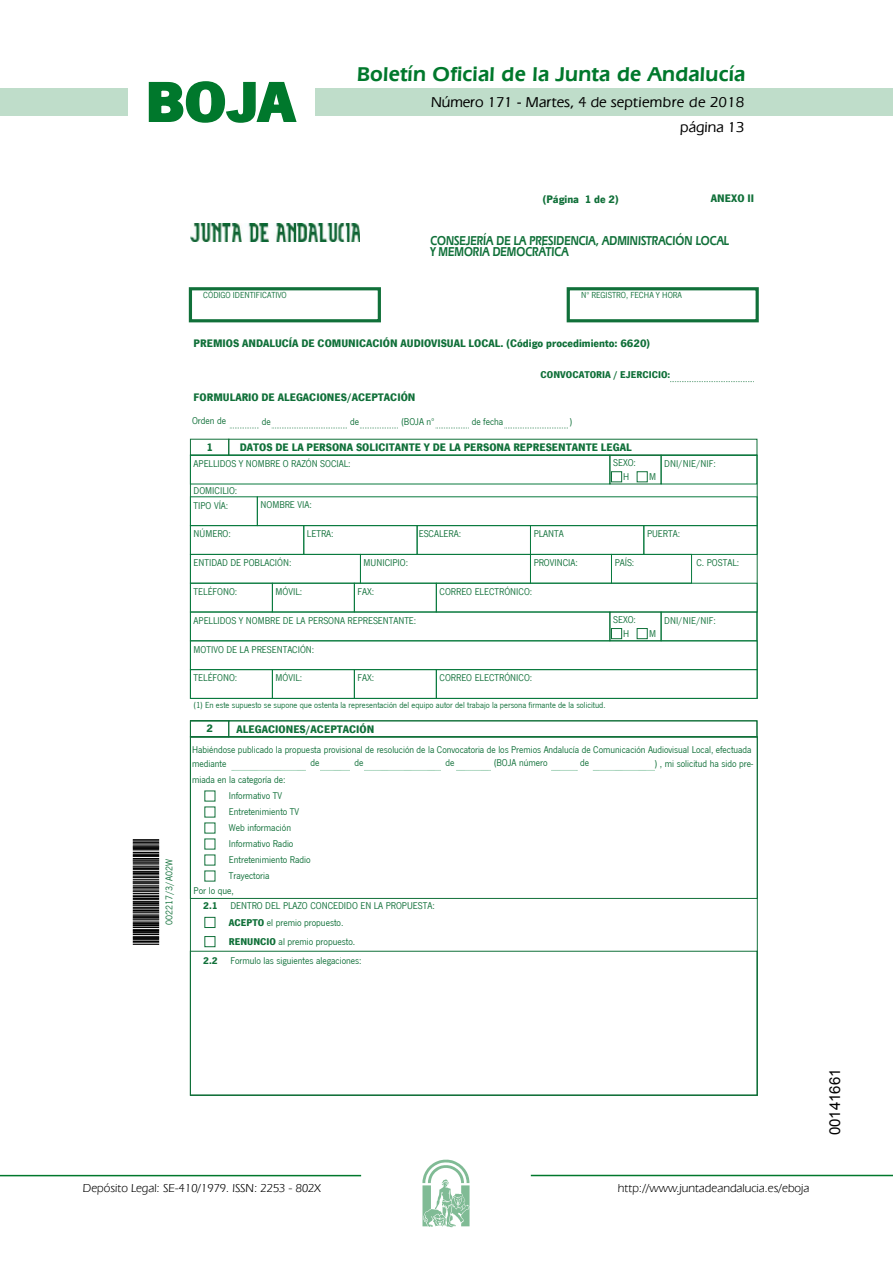
<style>
.page{position:relative;width:893px;height:1263px;background:#fff}
.page>*{position:absolute;margin:0;border:0;box-sizing:border-box;transform-origin:0 0}
.t1{font:700 57.75px "News Got T";color:#00782c;scale:1.14 1}
.t2{font:600 21px "Eras IT Cby BT";letter-spacing:.01em;color:#00782c}
.t3{font:500 15px/24.5px "Eras IT Cby BT";color:#000;text-align:right}
.t4{font:15px "Arial";color:#000}
.t5{font:600 13.5px/11.2px "Eras IT Cby BT";color:#107039;scale:.8 1}
.t6{font:12px "Eras IT Cby BT";color:#000}
.t7{font:700 11.25px "News Got T";color:#107039}
.t8{font:10.2px/14.1px "News Got T";color:#107039}
.t9{font:700 10.2px "News Got T";color:#107039}
.t10{font:9px "News Got T";color:#107039}
.s1{font-weight:700}
</style>
<div class="page">
<div style="left:315px;top:88px;width:577px;height:28px;background:#bfddca"></div>
<div style="left:0;top:88px;width:128px;height:28px;background:#bfddca"></div>
<hr style="left:0;top:1175px;width:361px;height:1px;background:#00782c">
<svg style="left:422px;top:1159px;width:47px;height:68px"></svg>
<hr style="left:531px;top:1175px;width:361px;height:1px;background:#00782c">
<svg style="left:148px;top:81px;width:149px;height:42px"></svg>
<img style="left:190px;top:224px;width:170px;height:17px">
<div style="left:189px;top:287px;width:192px;height:35px;border:3px solid #107039"></div>
<div style="left:566px;top:287px;width:192px;height:35px;border:3px solid #107039"></div>
<svg style="left:670px;top:381px;width:84px;height:1px"></svg>
<svg style="left:230px;top:428px;width:29px;height:1px"></svg>
<svg style="left:272px;top:428px;width:75px;height:1px"></svg>
<svg style="left:360px;top:428px;width:38px;height:1px"></svg>
<svg style="left:436px;top:428px;width:33px;height:1px"></svg>
<svg style="left:504px;top:428px;width:64px;height:1px"></svg>
<div style="left:190px;top:455px;width:420px;height:29px;border:1px solid #097a3e"></div>
<div style="left:609px;top:455px;width:52px;height:29px;border:1px solid #107039"></div>
<div style="left:611px;top:471px;width:11px;height:11px;border:1px solid #107039"></div>
<div style="left:636px;top:471px;width:11px;height:11px;border:1px solid #107039"></div>
<div style="left:661px;top:455px;width:96px;height:29px;border:1px solid #097a3e"></div>
<div style="left:190px;top:525px;width:114px;height:30px;border:1px solid #097a3e"></div>
<div style="left:303px;top:525px;width:114px;height:30px;border:1px solid #097a3e"></div>
<div style="left:417px;top:525px;width:113px;height:30px;border:1px solid #097a3e"></div>
<div style="left:530px;top:525px;width:114px;height:30px;border:1px solid #097a3e"></div>
<div style="left:643px;top:525px;width:114px;height:30px;border:1px solid #097a3e"></div>
<div style="left:190px;top:554px;width:170px;height:29px;border:1px solid #097a3e"></div>
<div style="left:360px;top:554px;width:170px;height:29px;border:1px solid #097a3e"></div>
<div style="left:530px;top:554px;width:81px;height:29px;border:1px solid #097a3e"></div>
<div style="left:611px;top:554px;width:80px;height:29px;border:1px solid #097a3e"></div>
<div style="left:190px;top:583px;width:82px;height:29px;border:1px solid #097a3e"></div>
<div style="left:272px;top:583px;width:82px;height:29px;border:1px solid #097a3e"></div>
<div style="left:354px;top:583px;width:82px;height:29px;border:1px solid #097a3e"></div>
<div style="left:436px;top:583px;width:321px;height:29px;border:1px solid #097a3e"></div>
<div style="left:190px;top:612px;width:420px;height:29px;border:1px solid #097a3e"></div>
<div style="left:609px;top:612px;width:52px;height:29px;border:1px solid #107039"></div>
<div style="left:611px;top:628px;width:11px;height:11px;border:1px solid #107039"></div>
<div style="left:636px;top:628px;width:11px;height:11px;border:1px solid #107039"></div>
<div style="left:661px;top:612px;width:96px;height:29px;border:1px solid #097a3e"></div>
<div style="left:190px;top:669px;width:82px;height:30px;border:1px solid #097a3e"></div>
<div style="left:272px;top:669px;width:82px;height:30px;border:1px solid #097a3e"></div>
<div style="left:354px;top:669px;width:82px;height:30px;border:1px solid #097a3e"></div>
<div style="left:436px;top:669px;width:321px;height:30px;border:1px solid #097a3e"></div>
<svg style="left:189px;top:720px;width:569px;height:18px"></svg>
<div style="left:228px;top:720px;width:529px;height:17px;border:1px solid #107039"></div>
<div style="left:190px;top:737px;width:567px;height:162px;border:1px solid #107039"></div>
<svg style="left:232px;top:770px;width:74px;height:1px"></svg>
<svg style="left:320px;top:770px;width:30px;height:1px"></svg>
<svg style="left:364px;top:770px;width:77px;height:1px"></svg>
<svg style="left:456px;top:770px;width:35px;height:1px"></svg>
<svg style="left:551px;top:770px;width:26px;height:1px"></svg>
<svg style="left:593px;top:770px;width:62px;height:1px"></svg>
<div style="left:204px;top:917px;width:11px;height:11px;border:1px solid #107039"></div>
<div style="left:204px;top:936px;width:11px;height:11px;border:1px solid #107039"></div>
<hr style="left:190px;top:1095px;width:567px;height:1px;background:#107039">
<hr style="left:756px;top:951px;width:1px;height:144px;background:#107039">
<hr style="left:190px;top:951px;width:1px;height:144px;background:#107039">
<svg style="left:133px;top:839px;width:26px;height:106px;background:#464646"></svg>
<h1 class="t1" style="left:145px;top:68px;width:133px">BOJA</h1>
<h2 class="t2" style="left:357px;top:62px;width:390px">Boletín Oficial de la Junta de Andalucía</h2>
<h3 class="t3" style="left:431px;top:90px;width:315px">Número 171 - Martes, 4 de septiembre de 2018 página 13</h3>
<p class="t7" style="left:542px;top:192px;width:78px">(Página 1 de 2)</p>
<p class="t7" style="left:711px;top:192px;width:44px">ANEXO II</p>
<h3 class="t5" style="left:430px;top:234px;width:375px">CONSEJERÍA DE LA PRESIDENCIA, ADMINISTRACIÓN LOCAL<br>Y MEMORIA DEMOCRÁTICA</h3>
<p class="t10" style="left:203px;top:291px;width:85px">CÓDIGO IDENTIFICATIVO</p>
<p class="t10" style="left:581px;top:291px;width:102px">Nº REGISTRO, FECHA Y HORA</p>
<p class="t7" style="left:194px;top:337px;width:458px">PREMIOS ANDALUCÍA DE COMUNICACIÓN AUDIOVISUAL LOCAL. (Código procedimiento: 6620)</p>
<p class="t9" style="left:540px;top:368px;width:131px">CONVOCATORIA / EJERCICIO:</p>
<p class="t7" style="left:194px;top:391px;width:223px">FORMULARIO DE ALEGACIONES/ACEPTACIÓN</p>
<p class="t8" style="left:192px;top:414px;width:36px">Orden de</p>
<p class="t8" style="left:262px;top:415px;width:11px">de</p>
<p class="t8" style="left:350px;top:415px;width:11px">de</p>
<p class="t8" style="left:401px;top:415px;width:35px">(BOJA nº</p>
<p class="t8" style="left:471px;top:415px;width:33px">de fecha</p>
<p class="t8" style="left:570px;top:415px;width:4px">)</p>
<p class="t7" style="left:206px;top:440px;width:8px">1</p>
<p class="t7" style="left:240px;top:440px;width:393px">DATOS DE LA PERSONA SOLICITANTE Y DE LA PERSONA REPRESENTANTE LEGAL</p>
<p class="t8" style="left:194px;top:457px;width:159px">APELLIDOS Y NOMBRE O RAZÓN SOCIAL:</p>
<p class="t8" style="left:613px;top:456px;width:24px;text-align:center">SEXO:<br>H</p>
<p class="t8" style="left:664px;top:456px;width:53px">DNI/NIE/NIF:</p>
<p class="t8" style="left:649px;top:470px;width:8px">M</p>
<p class="t8" style="left:194px;top:483px;width:45px;line-height:15px">DOMICILIO:<br>TIPO VÍA:</p>
<p class="t8" style="left:260px;top:498px;width:53px">NOMBRE VIA:</p>
<p class="t8" style="left:194px;top:527px;width:39px">NÚMERO:</p>
<p class="t8" style="left:307px;top:527px;width:28px">LETRA:</p>
<p class="t8" style="left:419px;top:527px;width:44px">ESCALERA:</p>
<p class="t8" style="left:533px;top:527px;width:31px">PLANTA</p>
<p class="t8" style="left:647px;top:527px;width:35px">PUERTA:</p>
<p class="t8" style="left:194px;top:556px;width:99px">ENTIDAD DE POBLACIÓN:</p>
<p class="t8" style="left:363px;top:556px;width:46px">MUNICIPIO:</p>
<p class="t8" style="left:533px;top:556px;width:46px">PROVINCIA:</p>
<p class="t8" style="left:614px;top:556px;width:21px">PAÍS:</p>
<p class="t8" style="left:696px;top:556px;width:44px">C. POSTAL:</p>
<p class="t8" style="left:194px;top:585px;width:45px">TELÉFONO:</p>
<p class="t8" style="left:275px;top:585px;width:28px">MÓVIL:</p>
<p class="t8" style="left:357px;top:584px;width:18px">FAX:</p>
<p class="t8" style="left:439px;top:585px;width:94px">CORREO ELECTRÓNICO:</p>
<p class="t8" style="left:194px;top:613px;width:224px">APELLIDOS Y NOMBRE DE LA PERSONA REPRESENTANTE:</p>
<p class="t8" style="left:613px;top:612px;width:24px;text-align:center">SEXO:<br>H</p>
<p class="t8" style="left:664px;top:613px;width:53px">DNI/NIE/NIF:</p>
<p class="t8" style="left:649px;top:627px;width:8px">M</p>
<p class="t8" style="left:162px;top:925px;width:68px;rotate:-90deg">002217/3/A02W</p>
<p class="t8" style="left:194px;top:642px;width:122px">MOTIVO DE LA PRESENTACIÓN:</p>
<p class="t8" style="left:194px;top:671px;width:45px">TELÉFONO:</p>
<p class="t8" style="left:275px;top:671px;width:28px">MÓVIL:</p>
<p class="t8" style="left:357px;top:671px;width:18px">FAX:</p>
<p class="t8" style="left:439px;top:671px;width:94px">CORREO ELECTRÓNICO:</p>
<p class="t10" style="left:194px;top:700px;width:413px">(1) En este supuesto se supone que ostenta la representación del equipo autor del trabajo la persona firmante de la solicitud.</p>
<p class="t7" style="left:206px;top:722px;width:8px">2</p>
<p class="t7" style="left:237px;top:722px;width:139px">ALEGACIONES/ACEPTACIÓN</p>
<p class="t8" style="left:192px;top:742px;width:561px;line-height:14.7px">Habiéndose publicado la propuesta provisional de resolución de la Convocatoria de los Premios Andalucía de Comunicación Audiovisual Local, efectuada mediante</p>
<p class="t8" style="left:310px;top:756px;width:11px">de</p>
<p class="t8" style="left:354px;top:756px;width:11px">de</p>
<p class="t8" style="left:445px;top:756px;width:11px">de</p>
<p class="t8" style="left:494px;top:756px;width:55px">(BOJA número</p>
<p class="t8" style="left:580px;top:756px;width:11px">de</p>
<p class="t8" style="left:654px;top:757px;width:100px">) , mi solicitud ha sido pre-</p>
<p class="t8" style="left:192px;top:773px;width:95px">miada en la categoría de:</p>
<p class="t8" style="left:229px;top:789px;width:55px">Informativo TV</p>
<p class="t8" style="left:229px;top:805px;width:72px">Entretenimiento TV</p>
<p class="t8" style="left:229px;top:821px;width:64px">Web información</p>
<p class="t8" style="left:229px;top:837px;width:66px">Informativo Radio</p>
<p class="t8" style="left:229px;top:853px;width:83px">Entretenimiento Radio</p>
<p class="t8" style="left:229px;top:869px;width:42px">Trayectoria</p>
<p class="t8" style="left:194px;top:884px;width:42px">Por lo que,</p>
<p class="t9" style="left:203px;top:899px;width:16px">2.1</p>
<p class="t8" style="left:229px;top:897px;width:207px;line-height:16.8px">DENTRO DEL PLAZO CONCEDIDO EN LA PROPUESTA:<br><span class="s1">ACEPTO</span> el premio propuesto.</p>
<p class="t8" style="left:229px;top:935px;width:128px"><span class="s1">RENUNCIO</span> al premio propuesto.</p>
<p class="t9" style="left:203px;top:955px;width:16px">2.2</p>
<p class="t8" style="left:230px;top:954px;width:133px">Formulo las siguientes alegaciones:</p>
<p class="t6" style="left:83px;top:1181px;width:239px">Depósito Legal: SE-410/1979. ISSN: 2253 - 802X</p>
<p class="t6" style="left:618px;top:1181px;width:193px">http://www.juntadeandalucia.es/eboja</p>
<h3 class="t4" style="left:825px;top:1135px;width:68px;rotate:-90deg">00141661</h3>
</div>
